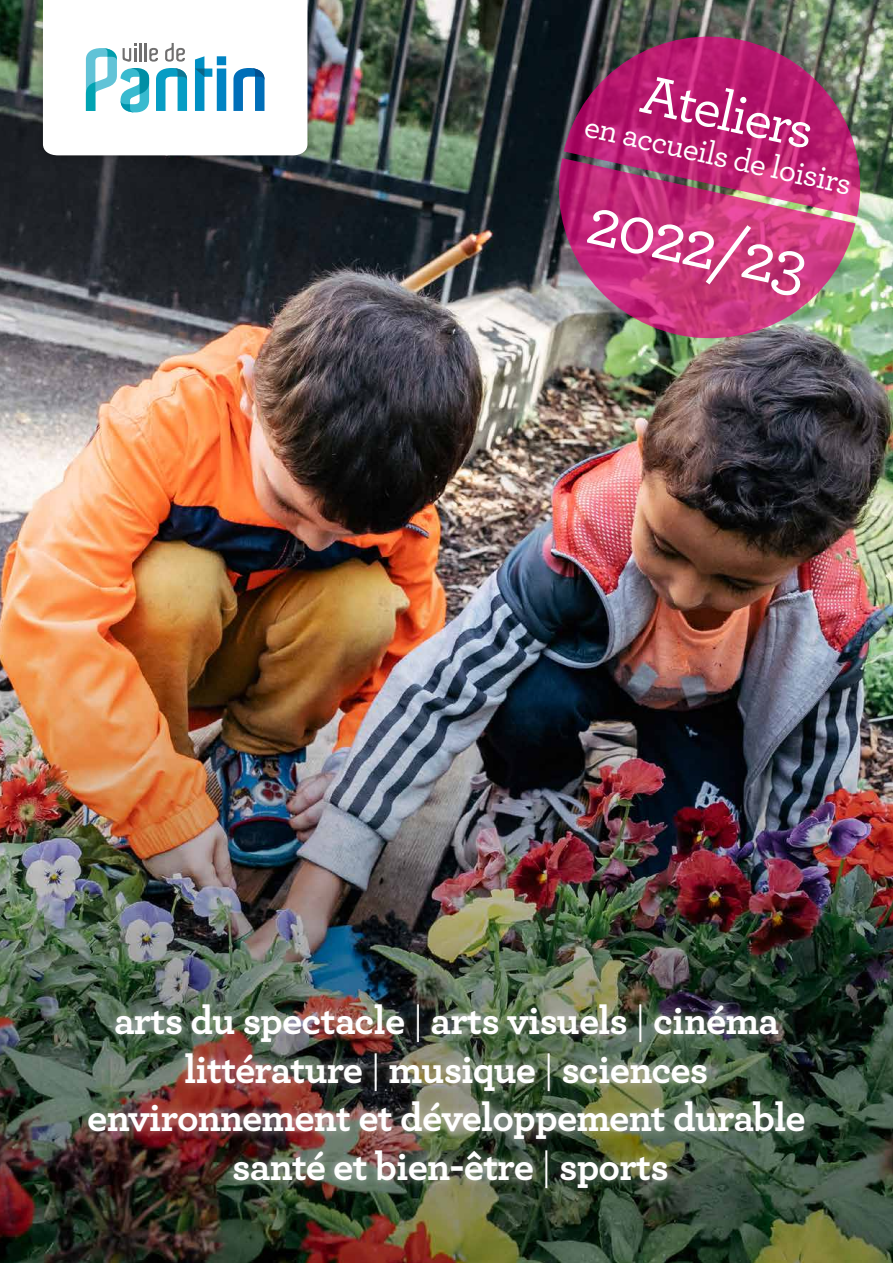
<style>
.page{position:relative;width:893px;height:1263px;background:#fff}
.page>*{position:absolute;margin:0;border:0;box-sizing:border-box;transform-origin:0 0}
.t1{font:500 69.45px "Archer";color:#fff}
.t2{font:500 57px "Archer";color:#fff}
.t3{font:700 40.5px/48.6px "Archer";letter-spacing:-.02em;color:#fff;text-align:center}
.t4{font:500 33px "Archer";color:#fff}
.s1{font-weight:400}
</style>
<div class="page">
<img style="left:0;top:0;width:893px;height:1263px">
<img style="left:554px;top:158px;width:301px;height:185px">
<img style="left:564px;top:32px;width:301px;height:185px">
<div style="left:79px;top:995px;width:735px;height:202px;background:#fff;opacity:.5"></div>
<div style="left:34px;top:0;width:282px;height:165px;background:#000;opacity:.3"></div>
<svg style="left:43px;top:0;width:264px;height:155px"></svg>
<h2 class="t2" style="left:652px;top:52px;width:177px;rotate:13deg">Ateliers</h2>
<p class="t4" style="left:591px;top:101px;width:274px;rotate:13deg">en accueils de loisirs</p>
<h1 class="t1" style="left:599px;top:171px;width:225px;rotate:12deg">2022/23</h1>
<p class="t3" style="left:87px;top:993px;width:720px">arts du spectacle <span class="s1">|</span> arts visuels <span class="s1">|</span> cinéma littérature <span class="s1">|</span> musique <span class="s1">|</span> sciences environnement et développement durable santé et bien-être <span class="s1">|</span> sports</p>
</div>
